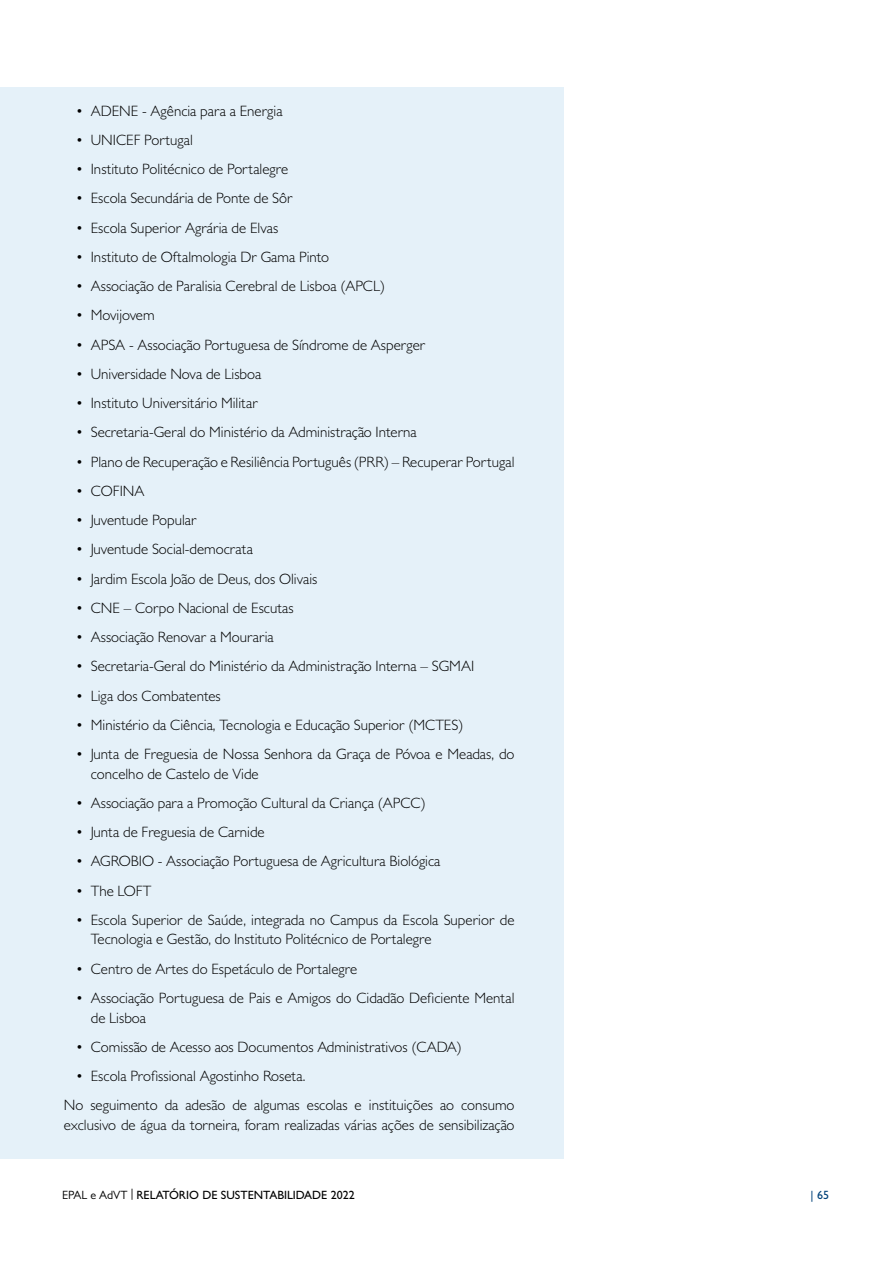
<style>
.page{position:relative;width:893px;height:1263px;background:#fff}
.page>*{position:absolute;margin:0;border:0;box-sizing:border-box;transform-origin:0 0}
.t1{font:300 15px/19.5px "Gill Sans MT Pro";color:#000}
.t2{font:500 12px "Gill Sans MT Pro";color:#000}
.t3{font:500 12px "Gill Sans MT Pro";color:#00427a}
.s1{font-weight:400}
</style>
<div class="page">
<div style="left:0;top:87px;width:564px;height:1072px;background:#e5f1f9"></div>
<p class="t1" style="left:76px;top:101px;width:208px">• ADENE - Agência para a Energia</p>
<p class="t1" style="left:76px;top:130px;width:119px">• UNICEF Portugal</p>
<p class="t1" style="left:76px;top:159px;width:214px">• Instituto Politécnico de Portalegre</p>
<p class="t1" style="left:76px;top:188px;width:218px">• Escola Secundária de Ponte de Sôr</p>
<p class="t1" style="left:76px;top:218px;width:204px">• Escola Superior Agrária de Elvas</p>
<p class="t1" style="left:76px;top:247px;width:255px">• Instituto de Oftalmologia Dr Gama Pinto</p>
<p class="t1" style="left:76px;top:276px;width:311px">• Associação de Paralisia Cerebral de Lisboa (APCL)</p>
<p class="t1" style="left:76px;top:305px;width:80px">• Movijovem</p>
<p class="t1" style="left:76px;top:335px;width:351px">• APSA - Associação Portuguesa de Síndrome de Asperger</p>
<p class="t1" style="left:76px;top:364px;width:187px">• Universidade Nova de Lisboa</p>
<p class="t1" style="left:76px;top:393px;width:184px">• Instituto Universitário Militar</p>
<p class="t1" style="left:76px;top:422px;width:343px">• Secretaria-Geral do Ministério da Administração Interna</p>
<p class="t1" style="left:76px;top:452px;width:440px">• Plano de Recuperação e Resiliência Português (PRR) – Recuperar Portugal</p>
<p class="t1" style="left:76px;top:481px;width:70px">• COFINA</p>
<p class="t1" style="left:76px;top:510px;width:122px">• Juventude Popular</p>
<p class="t1" style="left:76px;top:539px;width:179px">• Juventude Social-democrata</p>
<p class="t1" style="left:76px;top:569px;width:243px">• Jardim Escola João de Deus, dos Olivais</p>
<p class="t1" style="left:76px;top:598px;width:219px">• CNE – Corpo Nacional de Escutas</p>
<p class="t1" style="left:76px;top:627px;width:199px">• Associação Renovar a Mouraria</p>
<p class="t1" style="left:76px;top:656px;width:400px">• Secretaria-Geral do Ministério da Administração Interna – SGMAI</p>
<p class="t1" style="left:76px;top:686px;width:147px">• Liga dos Combatentes</p>
<p class="t1" style="left:76px;top:715px;width:389px">• Ministério da Ciência, Tecnologia e Educação Superior (MCTES)</p>
<p class="t1" style="left:91px;top:744px;width:425px;text-indent:-15px">• Junta de Freguesia de Nossa Senhora da Graça de Póvoa e Meadas, do concelho de Castelo de Vide</p>
<p class="t1" style="left:76px;top:793px;width:351px">• Associação para a Promoção Cultural da Criança (APCC)</p>
<p class="t1" style="left:76px;top:822px;width:191px">• Junta de Freguesia de Carnide</p>
<p class="t1" style="left:76px;top:851px;width:366px">• AGROBIO - Associação Portuguesa de Agricultura Biológica</p>
<p class="t1" style="left:76px;top:881px;width:77px">• The LOFT</p>
<p class="t1" style="left:91px;top:910px;width:425px;text-indent:-15px">• Escola Superior de Saúde, integrada no Campus da Escola Superior de<br>Tecnologia e Gestão, do Instituto Politécnico de Portalegre</p>
<p class="t1" style="left:76px;top:959px;width:283px">• Centro de Artes do Espetáculo de Portalegre</p>
<p class="t1" style="left:91px;top:988px;width:425px;text-indent:-15px">• Associação Portuguesa de Pais e Amigos do Cidadão Deficiente Mental de Lisboa</p>
<p class="t1" style="left:76px;top:1037px;width:388px">• Comissão de Acesso aos Documentos Administrativos (CADA)</p>
<p class="t1" style="left:64px;top:1061px;width:452px;line-height:29.2px;text-indent:12px">• Escola Profissional Agostinho Roseta.<br>No seguimento da adesão de algumas escolas e instituições ao consumo</p>
<p class="t1" style="left:64px;top:1115px;width:452px">exclusivo de água da torneira, foram realizadas várias ações de sensibilização</p>
<p class="t2" style="left:62px;top:1188px;width:294px"><span class="s1">EPAL e AdVT |</span> RELATÓRIO DE SUSTENTABILIDADE 2022</p>
<p class="t3" style="left:811px;top:1188px;width:20px">| 65</p>
</div>
